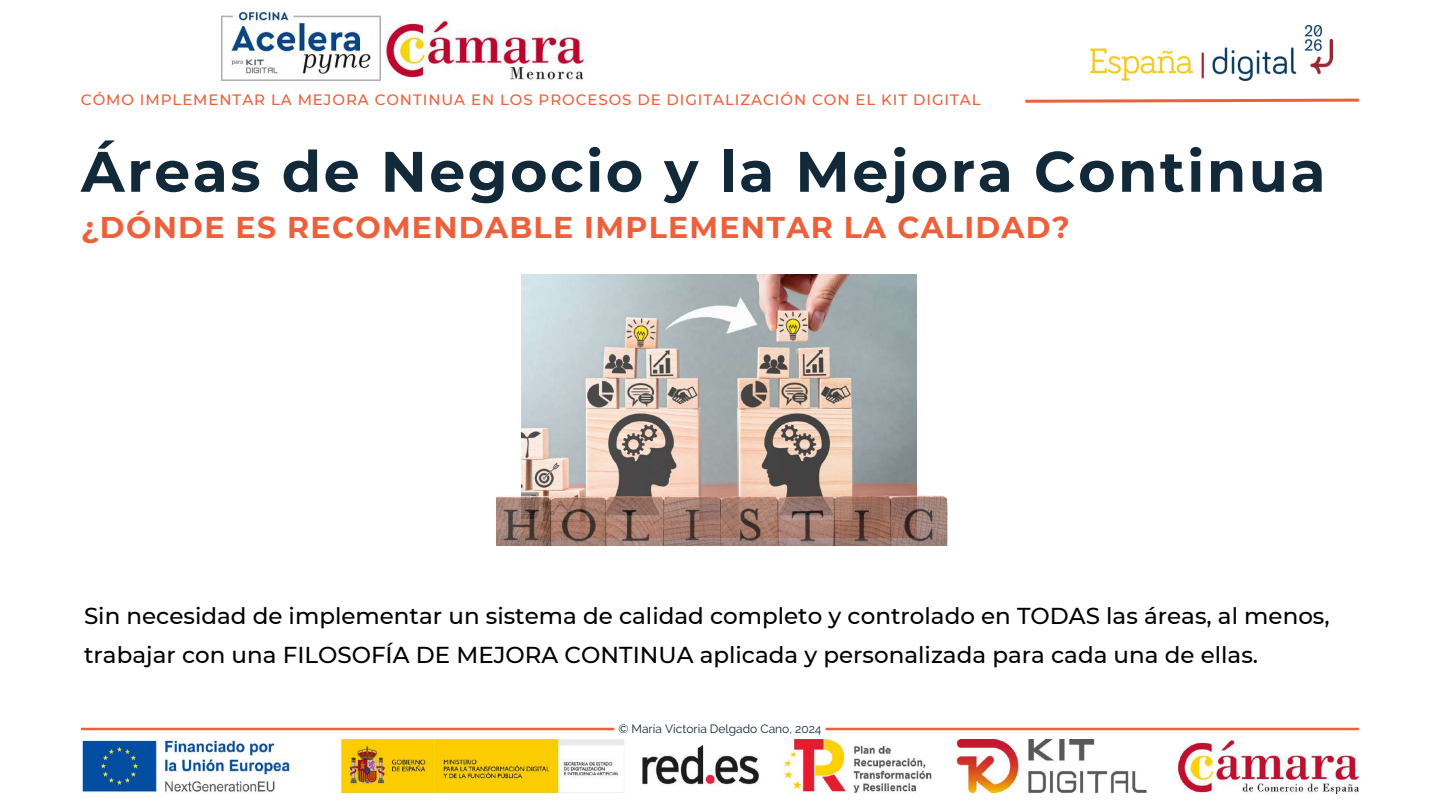
<style>
.page{position:relative;width:1440px;height:810px;background:#fff}
.page>*{position:absolute;margin:0;border:0;box-sizing:border-box;transform-origin:0 0}
.t1{font:700 57px "Montserrat";letter-spacing:.045em;color:#112938}
.t2{font:700 30px "Montserrat";letter-spacing:.045em;color:#ec613b}
.t3{font:500 23px/39.8px "Montserrat";color:#000}
.t4{font:500 15px "Montserrat";letter-spacing:.06em;color:#ec613b}
.t5{font:12px "Raleway";color:#112938}
</style>
<div class="page">
<svg style="left:1025px;top:98px;width:334px;height:5px"></svg>
<img style="left:1091px;top:25px;width:242px;height:56px">
<img style="left:222px;top:13px;width:159px;height:68px">
<img style="left:381px;top:20px;width:207px;height:60px">
<svg style="left:81px;top:728px;width:1278px;height:2px"></svg>
<img style="left:81px;top:740px;width:1278px;height:53px">
<img style="left:522px;top:274px;width:394px;height:199px">
<img style="left:497px;top:473px;width:451px;height:72px">
<p class="t4" style="left:81px;top:90px;width:901px">CÓMO IMPLEMENTAR LA MEJORA CONTINUA EN LOS PROCESOS DE DIGITALIZACIÓN CON EL KIT DIGITAL</p>
<h1 class="t1" style="left:81px;top:137px;width:1246px">Áreas de Negocio y la Mejora Continua</h1>
<h2 class="t2" style="left:81px;top:208px;width:990px">¿DÓNDE ES RECOMENDABLE IMPLEMENTAR LA CALIDAD?</h2>
<p class="t3" style="left:84px;top:595px;width:1247px">Sin necesidad de implementar un sistema de calidad completo y controlado en TODAS las áreas, al menos, trabajar con una FILOSOFÍA DE MEJORA CONTINUA aplicada y personalizada para cada una de ellas.</p>
<p class="t5" style="left:618px;top:721px;width:205px">© María Victoria Delgado Cano, 2024</p>
</div>
